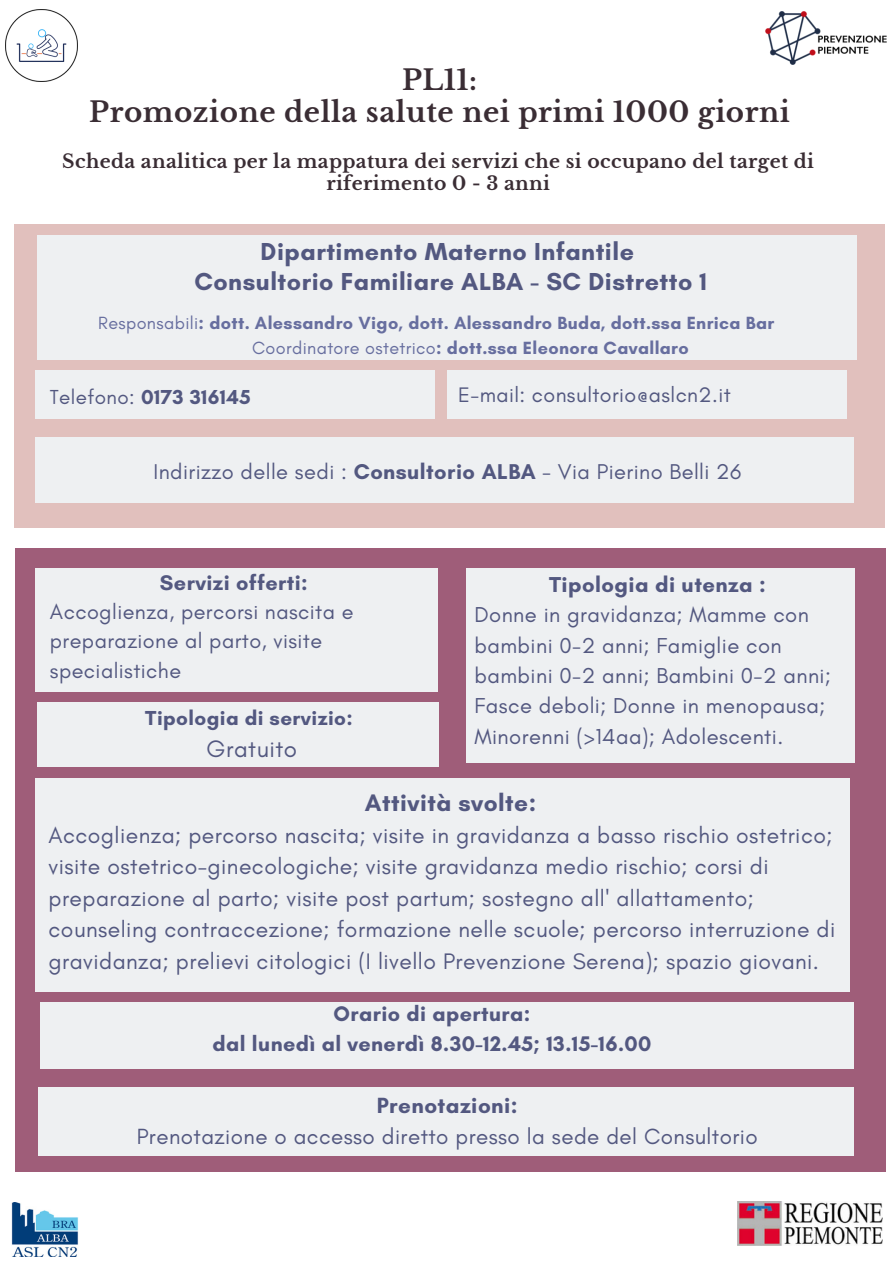
<style>
.page{position:relative;width:893px;height:1264px;background:#fff}
.page>*{position:absolute;margin:0;border:0;box-sizing:border-box;transform-origin:0 0}
.t1{font:700 27.75px "Libre Baskerville";letter-spacing:.02em;color:#3a2d34}
.t2{font:700 25.05px "Glacial Indifference";letter-spacing:.02em;color:#535880}
.t3{font:700 24.45px "Glacial Indifference";letter-spacing:.02em;color:#535880}
.t4{font:24px "Glacial Indifference";letter-spacing:.02em;color:#535880}
.t5{font:22.95px/31.5px "Glacial Indifference";letter-spacing:.02em;color:#535880}
.t6{font:22.35px "Glacial Indifference";letter-spacing:.02em;color:#535880}
.t7{font:700 22.35px "Glacial Indifference";letter-spacing:.02em;color:#535880}
.t8{font:22.05px/30.3px "Glacial Indifference";letter-spacing:.02em;color:#535880}
.t9{font:700 22.05px "Glacial Indifference";letter-spacing:.02em;color:#535880}
.t10{font:21.75px "Glacial Indifference";letter-spacing:.02em;color:#535880}
.t11{font:21.6px/29.2px "Glacial Indifference";letter-spacing:.02em;color:#535880}
.t12{font:700 21.6px "Glacial Indifference";letter-spacing:.02em;color:#535880}
.t13{font:700 21.45px "Glacial Indifference";letter-spacing:.02em;color:#535880}
.t14{font:21.45px "Glacial Indifference";letter-spacing:.02em;color:#535880}
.t15{font:700 20.7px "Glacial Indifference";letter-spacing:.02em;color:#535880}
.t16{font:700 20.55px "Glacial Indifference";letter-spacing:.02em;color:#535880}
.t17{font:700 18.75px/21.3px "Libre Baskerville";letter-spacing:.02em;color:#3a2d34;text-align:center}
.t18{font:700 18px/24.8px "Glacial Indifference";letter-spacing:.02em;color:#676e9f}
.s1{font-weight:400}
.s2{font-weight:700}
</style>
<div class="page">
<img style="left:6px;top:9px;width:72px;height:72px">
<img style="left:12px;top:1202px;width:66px;height:54px">
<img style="left:765px;top:11px;width:122px;height:54px">
<div style="left:14px;top:224px;width:870px;height:303px;background:#e1c0bd"></div>
<div style="left:37px;top:234px;width:820px;height:125px;background:#eef0f2"></div>
<div style="left:447px;top:370px;width:399px;height:48px;background:#eef0f2"></div>
<div style="left:36px;top:370px;width:399px;height:48px;background:#eef0f2"></div>
<div style="left:36px;top:437px;width:818px;height:65px;background:#eef0f2"></div>
<div style="left:15px;top:548px;width:870px;height:623px;background:#9f5d79"></div>
<div style="left:36px;top:568px;width:402px;height:124px;background:#eef0f2"></div>
<div style="left:466px;top:568px;width:388px;height:195px;background:#eef0f2"></div>
<div style="left:37px;top:702px;width:401px;height:64px;background:#eef0f2"></div>
<div style="left:36px;top:778px;width:813px;height:213px;background:#eef0f2"></div>
<div style="left:40px;top:1002px;width:813px;height:66px;background:#eef0f2"></div>
<div style="left:38px;top:1086px;width:815px;height:69px;background:#eef0f2"></div>
<img style="left:737px;top:1201px;width:145px;height:44px">
<p class="t1" style="left:402px;top:63px;width:77px">PL11:</p>
<p class="t1" style="left:89px;top:95px;width:702px">Promozione della salute nei primi 1000 giorni</p>
<p class="t17" style="left:62px;top:151px;width:753px">Scheda analitica per la mappatura dei servizi che si occupano del target di riferimento 0 - 3 anni</p>
<p class="t2" style="left:260px;top:236px;width:375px">Dipartimento Materno Infantile</p>
<p class="t2" style="left:194px;top:266px;width:514px">Consultorio Familiare ALBA - SC Distretto 1</p>
<p class="t18" style="left:252px;top:310px;width:523px;text-indent:-154px"><span class="s1">Responsabili</span>: dott. Alessandro Vigo, dott. Alessandro Buda, dott.ssa Enrica Bar<br><span class="s1">Coordinatore ostetrico</span>: dott.ssa Eleonora Cavallaro</p>
<p class="t16" style="left:50px;top:384px;width:202px"><span class="s1">Telefono:</span> 0173 316145</p>
<p class="t14" style="left:458px;top:381px;width:274px">E-mail: consultorio@aslcn2.it</p>
<p class="t10" style="left:153px;top:458px;width:589px">Indirizzo delle sedi : <span class="s2">Consultorio ALBA</span> - Via Pierino Belli 26</p>
<p class="t12" style="left:160px;top:569px;width:149px">Servizi offerti:</p>
<p class="t11" style="left:50px;top:597px;width:305px">Accoglienza, percorsi nascita e preparazione al parto, visite specialistiche</p>
<p class="t15" style="left:145px;top:705px;width:209px">Tipologia di servizio:</p>
<p class="t4" style="left:206px;top:734px;width:92px">Gratuito</p>
<p class="t9" style="left:549px;top:571px;width:218px">Tipologia di utenza :</p>
<p class="t8" style="left:474px;top:599px;width:358px">Donne in gravidanza; Mamme con bambini 0-2 anni; Famiglie con bambini 0-2 anni; Bambini 0-2 anni; Fasce deboli; Donne in menopausa; Minorenni (&gt;14aa); Adolescenti.</p>
<p class="t3" style="left:365px;top:788px;width:173px">Attività svolte:</p>
<p class="t5" style="left:49px;top:819px;width:788px">Accoglienza; percorso nascita; visite in gravidanza a basso rischio ostetrico; visite ostetrico-ginecologiche; visite gravidanza medio rischio; corsi di preparazione al parto; visite post partum; sostegno all' allattamento; counseling contraccezione; formazione nelle scuole; percorso interruzione di gravidanza; prelievi citologici (I livello Prevenzione Serena); spazio giovani.</p>
<p class="t13" style="left:333px;top:1000px;width:198px">Orario di apertura:</p>
<p class="t13" style="left:212px;top:1030px;width:440px">dal lunedì al venerdì 8.30-12.45; 13.15-16.00</p>
<p class="t7" style="left:377px;top:1092px;width:142px">Prenotazioni:</p>
<p class="t6" style="left:137px;top:1123px;width:622px">Prenotazione o accesso diretto presso la sede del Consultorio</p>
</div>
